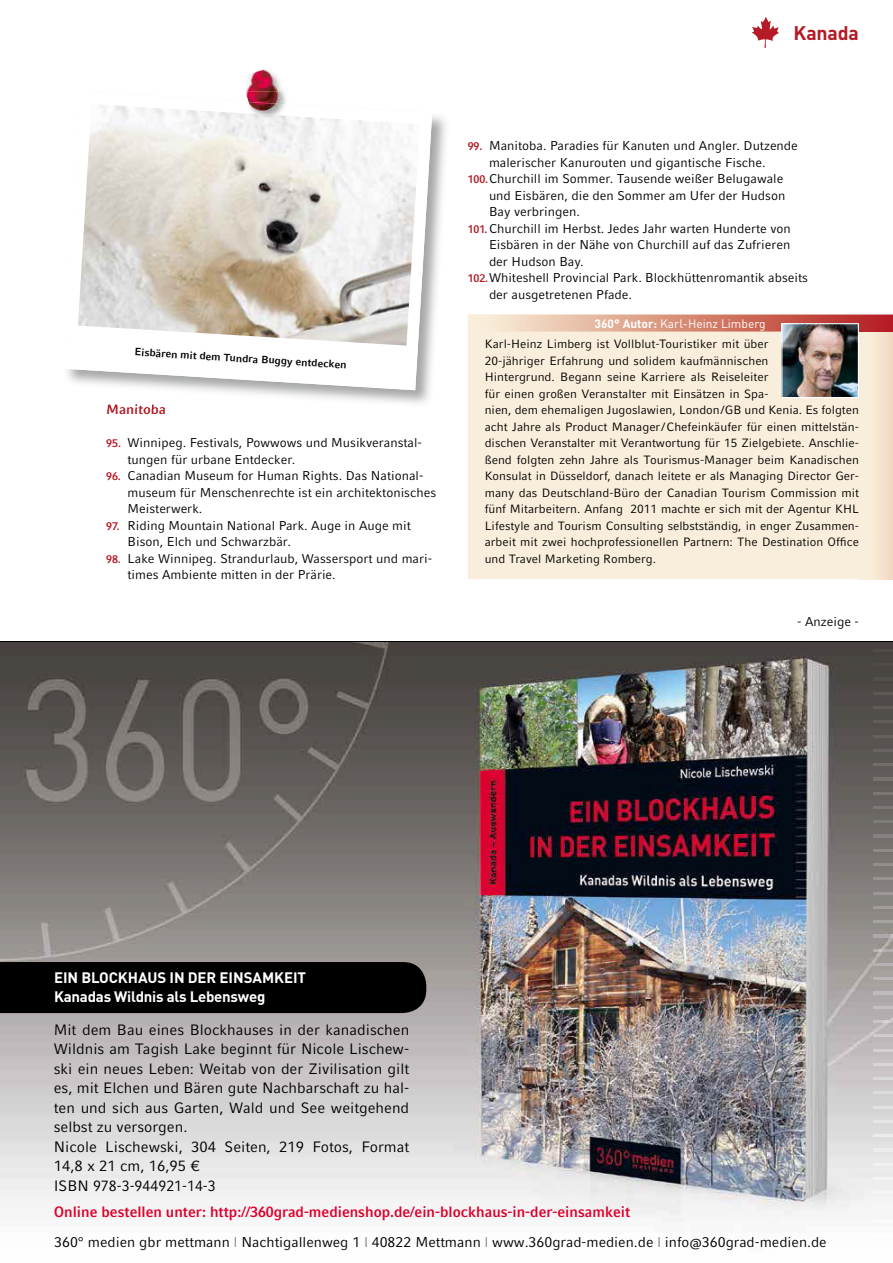
<style>
.page{position:relative;width:893px;height:1263px;background:#fff}
.page>*{position:absolute;margin:0;border:0;box-sizing:border-box;transform-origin:0 0}
.t1{font:700 19.5px "DIN";letter-spacing:-.01em;color:#b51b26}
.t2{font:15px/19.5px "Compatil Fact LT Pro";color:#000}
.t3{font:700 15px "Compatil Fact LT Pro";color:#dd002c;scale:.95 1}
.t4{font:700 15px/19.5px "DINOT";letter-spacing:-.015em;color:#fff}
.t5{font:14.25px "Compatil Fact LT Pro";color:#000}
.t6{font:700 13.5px "Compatil Fact LT";color:#b51b26}
.t7{font:12.75px/16.5px "Compatil Fact LT";color:#000}
.t8{font:12px/16.5px "Compatil Fact LT";color:#000}
.t9{font:12px "DIN";color:#fff}
.t10{font:700 10.5px "Compatil Fact LT";color:#000}
.s1{font-weight:700;font-size:11.25px;color:#b51b26}
.s2{font-weight:700}
.s3{font-family:"Titillium";color:#85817a}
</style>
<div class="page">
<img style="left:0;top:642px;width:893px;height:580px">
<div style="left:0;top:962px;width:426px;height:51px;background:#000"></div>
<svg style="left:874px;top:649px;width:19px;height:2px"></svg>
<svg style="left:874px;top:664px;width:19px;height:2px"></svg>
<svg style="left:874px;top:678px;width:19px;height:2px"></svg>
<svg style="left:874px;top:692px;width:19px;height:2px"></svg>
<img style="left:874px;top:706px;width:19px;height:3px">
<svg style="left:874px;top:721px;width:19px;height:2px"></svg>
<svg style="left:874px;top:735px;width:19px;height:2px"></svg>
<svg style="left:874px;top:749px;width:19px;height:2px"></svg>
<img style="left:874px;top:763px;width:19px;height:3px">
<svg style="left:874px;top:778px;width:19px;height:2px"></svg>
<svg style="left:874px;top:792px;width:19px;height:2px"></svg>
<svg style="left:874px;top:806px;width:19px;height:2px"></svg>
<svg style="left:874px;top:821px;width:19px;height:2px"></svg>
<svg style="left:874px;top:835px;width:19px;height:2px"></svg>
<svg style="left:874px;top:849px;width:19px;height:2px"></svg>
<img style="left:874px;top:863px;width:19px;height:3px">
<svg style="left:874px;top:878px;width:19px;height:2px"></svg>
<svg style="left:874px;top:892px;width:19px;height:2px"></svg>
<svg style="left:874px;top:906px;width:19px;height:2px"></svg>
<img style="left:874px;top:920px;width:19px;height:3px">
<svg style="left:874px;top:935px;width:19px;height:2px"></svg>
<svg style="left:874px;top:949px;width:19px;height:2px"></svg>
<svg style="left:874px;top:963px;width:19px;height:2px"></svg>
<svg style="left:874px;top:978px;width:19px;height:2px"></svg>
<svg style="left:874px;top:992px;width:19px;height:2px"></svg>
<svg style="left:874px;top:1006px;width:19px;height:2px"></svg>
<img style="left:874px;top:1020px;width:19px;height:3px">
<svg style="left:874px;top:1035px;width:19px;height:2px"></svg>
<svg style="left:874px;top:1049px;width:19px;height:2px"></svg>
<svg style="left:874px;top:1063px;width:19px;height:2px"></svg>
<img style="left:874px;top:1077px;width:19px;height:3px">
<svg style="left:874px;top:1092px;width:19px;height:2px"></svg>
<svg style="left:874px;top:1106px;width:19px;height:2px"></svg>
<svg style="left:874px;top:1120px;width:19px;height:2px"></svg>
<svg style="left:874px;top:1135px;width:19px;height:2px"></svg>
<svg style="left:874px;top:1149px;width:19px;height:2px"></svg>
<svg style="left:874px;top:1163px;width:19px;height:2px"></svg>
<svg style="left:874px;top:1177px;width:19px;height:2px"></svg>
<svg style="left:874px;top:1192px;width:19px;height:2px"></svg>
<svg style="left:874px;top:1206px;width:19px;height:2px"></svg>
<svg style="left:874px;top:1220px;width:19px;height:2px"></svg>
<hr style="left:0;top:641px;width:893px;height:1px;background:#000">
<div style="left:468px;top:315px;width:425px;height:264px;background:#f9eedb"></div>
<svg style="left:859px;top:579px;width:34px;height:1px"></svg>
<div style="left:859px;top:332px;width:34px;height:247px;background:linear-gradient(to right,#fbf3e1,#f2dbc6)"></div>
<svg style="left:503px;top:315px;width:390px;height:83px"></svg>
<img style="left:198px;top:116px;width:248px;height:288px">
<img style="left:107px;top:404px;width:58px;height:4px">
<svg style="left:67px;top:116px;width:365px;height:274px"></svg>
<img style="left:78px;top:105px;width:342px;height:241px">
<img style="left:277px;top:78px;width:5px;height:13px">
<img style="left:281px;top:91px;width:5px;height:11px">
<img style="left:246px;top:102px;width:42px;height:11px">
<img style="left:246px;top:113px;width:42px;height:7px">
<img style="left:246px;top:69px;width:31px;height:22px">
<img style="left:246px;top:91px;width:35px;height:13px">
<img style="left:249px;top:102px;width:33px;height:12px">
<svg style="left:752px;top:17px;width:27px;height:31px"></svg>
<h1 class="t1" style="left:794px;top:21px;width:67px">Kanada</h1>
<p class="t7" style="left:468px;top:137px;width:332px"><span class="s1">99.</span> Manitoba. Paradies für Kanuten und Angler. Dutzende</p>
<p class="t7" style="left:489px;top:154px;width:278px">malerischer Kanurouten und gigantische Fische.</p>
<p class="t7" style="left:468px;top:170px;width:317px"><span class="s1">100.</span> Churchill im Sommer. Tausende weißer Belugawale</p>
<p class="t7" style="left:489px;top:187px;width:298px">und Eisbären, die den Sommer am Ufer der Hudson</p>
<p class="t7" style="left:489px;top:203px;width:92px">Bay verbringen.</p>
<p class="t7" style="left:468px;top:220px;width:325px"><span class="s1">101.</span> Churchill im Herbst. Jedes Jahr warten Hunderte von</p>
<p class="t7" style="left:489px;top:236px;width:303px">Eisbären in der Nähe von Churchill auf das Zufrieren</p>
<p class="t7" style="left:489px;top:253px;width:96px">der Hudson Bay.</p>
<p class="t7" style="left:468px;top:269px;width:342px"><span class="s1">102.</span> Whiteshell Provincial Park. Blockhüttenromantik abseits</p>
<p class="t7" style="left:489px;top:286px;width:145px">der ausgetretenen Pfade.</p>
<p class="t10" style="left:135px;top:346px;width:214px;rotate:3deg">Eisbären mit dem Tundra Buggy entdecken</p>
<p class="t6" style="left:106px;top:401px;width:61px">Manitoba</p>
<p class="t7" style="left:128px;top:434px;width:296px;text-indent:-21px"><span class="s1">95.</span> Winnipeg. Festivals, Powwows und Musikveranstal&shy;tungen für urbane Entdecker.</p>
<p class="t7" style="left:128px;top:467px;width:310px;text-indent:-21px"><span class="s1">96.</span> Canadian Museum for Human Rights. Das National&shy;museum für Menschenrechte ist ein architektonisches<br>Meisterwerk.</p>
<p class="t7" style="left:128px;top:517px;width:285px;text-indent:-21px"><span class="s1">97.</span> Riding Mountain National Park. Auge in Auge mit<br>Bison, Elch und Schwarzbär.</p>
<p class="t7" style="left:128px;top:550px;width:306px;text-indent:-21px"><span class="s1">98.</span> Lake Winnipeg. Strandurlaub, Wassersport und mari&shy;times Ambiente mitten in der Prärie.</p>
<p class="t9" style="left:594px;top:316px;width:173px"><span class="s2">360° Autor:</span> Karl-Heinz Limberg</p>
<p class="t8" style="left:485px;top:336px;width:376px">Karl-Heinz Limberg ist Vollblut-Touristiker mit über<br>20-jähriger Erfahrung und solidem kaufmännischen<br>Hintergrund. Begann seine Karriere als Reiseleiter<br>für einen großen Veranstalter mit Einsätzen in Spa-<br>nien, dem ehemaligen Jugoslawien, London/GB und Kenia. Es folgten acht Jahre als Product Manager/Chefeinkäufer für einen mittelstän&shy;dischen Veranstalter mit Verantwortung für 15 Zielgebiete. Anschlie&shy;ßend folgten zehn Jahre als Tourismus-Manager beim Kanadischen Konsulat in Düsseldorf, danach leitete er als Managing Director Ger&shy;many das Deutschland-Büro der Canadian Tourism Commission mit fünf Mitarbeitern. Anfang 2011 machte er sich mit der Agentur KHL Lifestyle and Tourism Consulting selbstständig, in enger Zusammen&shy;arbeit mit zwei hochprofessionellen Partnern: The Destination Office und Travel Marketing Romberg.</p>
<p class="t7" style="left:797px;top:613px;width:63px">- Anzeige -</p>
<p class="t4" style="left:54px;top:967px;width:254px">Ein Blockhaus in dEr EinsamkEit kanadas Wildnis als lebensweg</p>
<p class="t2" style="left:54px;top:1020px;width:357px">Mit dem Bau eines Blockhauses in der kanadischen Wildnis am Tagish Lake beginnt für Nicole Lischew&shy;ski ein neues Leben: Weitab von der Zivilisation gilt es, mit Elchen und Bären gute Nachbarschaft zu hal&shy;ten und sich aus Garten, Wald und See weitgehend selbst zu versorgen.<br>Nicole Lischewski, 304 Seiten, 219 Fotos, Format 14,8 x 21 cm, 16,95 €<br>ISBN 978-3-944921-14-3</p>
<p class="t3" style="left:54px;top:1203px;width:608px">Online bestellen unter: http://360grad-medienshop.de/ein-blockhaus-in-der-einsamkeit</p>
<p class="t5" style="left:54px;top:1234px;width:774px">360° medien gbr mettmann <span class="s3">I</span> Nachtigallenweg 1 <span class="s3">I</span> 40822 Mettmann <span class="s3">I</span> www.360grad-medien.de <span class="s3">I</span> info@360grad-medien.de</p>
</div>
